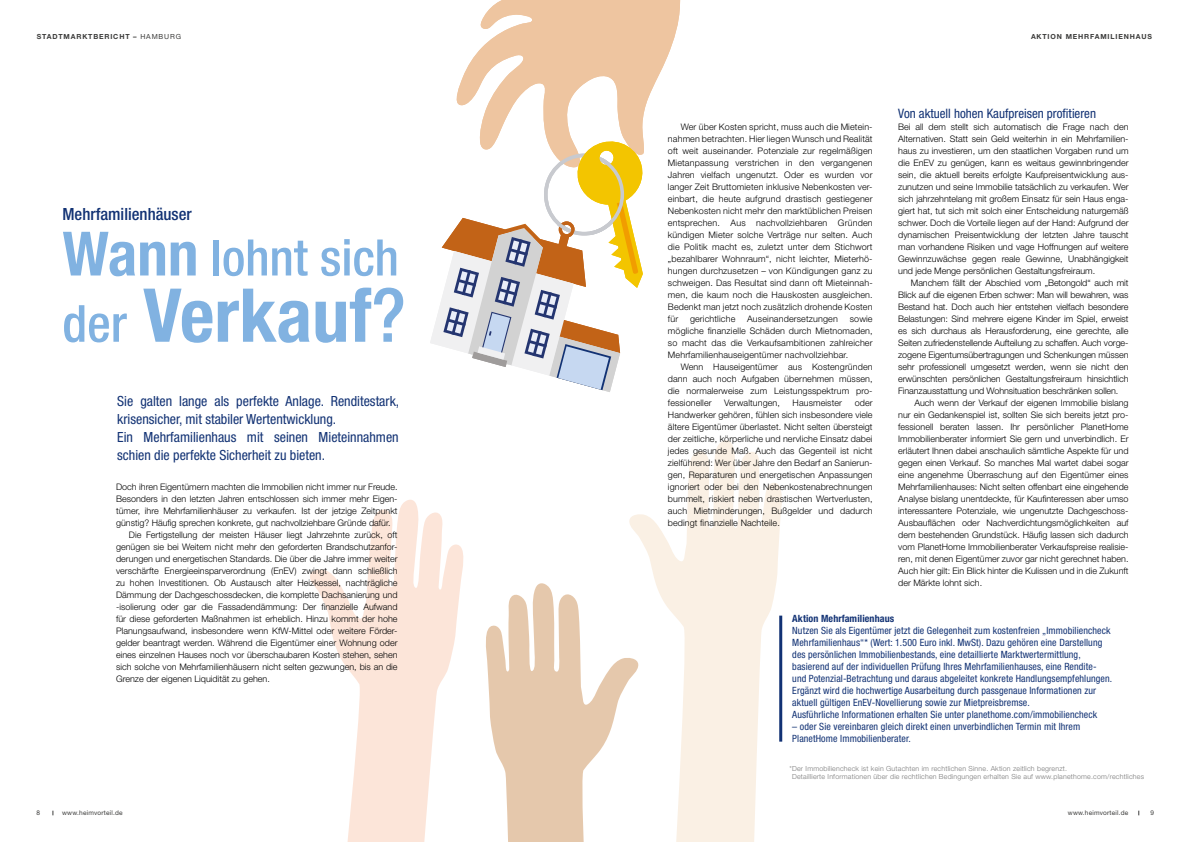
<style>
.page{position:relative;width:1191px;height:842px;background:#fff}
.page>*{position:absolute;margin:0;border:0;box-sizing:border-box;transform-origin:0 0}
.t1{font:700 condensed 74.4px "Helvetica Neue LT Std";color:#81b2e1}
.t2{font:500 condensed 50.4px "Helvetica Neue LT Std";color:#81b2e1}
.t3{font:500 condensed 16.8px "Helvetica Neue LT Std";color:#123274}
.t4{font:condensed 14px/18px "Helvetica Neue LT Std";color:#123274}
.t5{font:condensed 13px "Helvetica Neue LT Std";color:#123274}
.t6{font:condensed 10px/12px "Helvetica Neue LT Std";letter-spacing:.01em;color:#123274}
.t7{font:700 condensed 10px "Helvetica Neue LT Std";letter-spacing:.01em;color:#123274}
.t8{font:300 9px/12px "Helvetica Neue LT Std";color:#000;text-align:justify}
.t9{font:300 7px/8.4px "Helvetica Neue LT Std";letter-spacing:.03em;color:#797979}
.t10{font:700 7px "Helvetica Neue LT Std";letter-spacing:.12em;color:#3c3c3b}
.t11{font:6.5px "Helvetica Neue LT Std";letter-spacing:.03em;color:#3c3c3b}
.s1{font-weight:400}
.s2{font-weight:700;font-size:61.2px}
.s3{font-weight:500;font-size:51.2px}
.s4{font-weight:500}
</style>
<div class="page">
<svg style="left:486px;top:583px;width:143px;height:259px"></svg>
<svg style="left:629px;top:440px;width:153px;height:402px;fill:#faf0e4"></svg>
<svg style="left:310px;top:500px;width:153px;height:342px;fill:#fce5d9"></svg>
<svg style="left:430px;top:0;width:251px;height:392px"></svg>
<hr style="left:779px;top:616px;width:3px;height:126px;background:#123274">
<p class="t10" style="left:37px;top:32px;width:146px">STADTMARKTBERICHT – <span class="s1">HAMBURG</span></p>
<h3 class="t3" style="left:62px;top:204px;width:131px">Mehrfamilienhäuser</h3>
<h2 class="t2" style="left:62px;top:228px;width:338px"><span class="s2">Wann</span> lohnt sich</h2>
<h1 class="t1" style="left:62px;top:270px;width:345px"><span class="s3">der</span> Verkauf<span class="s4">?</span></h1>
<h3 class="t4" style="left:117px;top:392px;width:283px">Sie galten lange als perfekte Anlage. Renditestark, krisensicher, mit stabiler Wertentwicklung.<br>Ein Mehrfamilienhaus mit seinen Mieteinnahmen schien die perfekte Sicherheit zu bieten.</h3>
<p class="t8" style="left:116px;top:480px;width:283px">Doch ihren Eigentümern machten die Immobilien nicht immer nur Freude.</p>
<p class="t8" style="left:116px;top:492px;width:283px">Besonders in den letzten Jahren entschlossen sich immer mehr Eigen-</p>
<p class="t8" style="left:116px;top:504px;width:283px">tümer, ihre Mehrfamilienhäuser zu verkaufen. Ist der jetzige Zeitpunkt</p>
<p class="t8" style="left:116px;top:516px;width:276px">günstig? Häufig sprechen konkrete, gut nachvollziehbare Gründe dafür.</p>
<p class="t8" style="left:129px;top:528px;width:270px">Die Fertigstellung der meisten Häuser liegt Jahrzehnte zurück, oft</p>
<p class="t8" style="left:116px;top:540px;width:283px">genügen sie bei Weitem nicht mehr den geforderten Brandschutzanfor-</p>
<p class="t8" style="left:116px;top:552px;width:283px">derungen und energetischen Standards. Die über die Jahre immer weiter</p>
<p class="t8" style="left:116px;top:564px;width:283px">verschärfte Energieeinsparverordnung (EnEV) zwingt dann schließlich</p>
<p class="t8" style="left:116px;top:576px;width:283px">zu hohen Investitionen. Ob Austausch alter Heizkessel, nachträgliche</p>
<p class="t8" style="left:116px;top:588px;width:283px">Dämmung der Dachgeschossdecken, die komplette Dachsanierung und</p>
<p class="t8" style="left:116px;top:600px;width:283px">-isolierung oder gar die Fassadendämmung: Der finanzielle Aufwand</p>
<p class="t8" style="left:116px;top:612px;width:283px">für diese geforderten Maßnahmen ist erheblich. Hinzu kommt der hohe</p>
<p class="t8" style="left:116px;top:624px;width:283px">Planungsaufwand, insbesondere wenn KfW-Mittel oder weitere Förder-</p>
<p class="t8" style="left:116px;top:636px;width:283px">gelder beantragt werden. Während die Eigentümer einer Wohnung oder</p>
<p class="t8" style="left:116px;top:648px;width:283px">eines einzelnen Hauses noch vor überschaubaren Kosten stehen, sehen</p>
<p class="t8" style="left:116px;top:660px;width:283px">sich solche von Mehrfamilienhäusern nicht selten gezwungen, bis an die</p>
<p class="t8" style="left:116px;top:672px;width:155px">Grenze der eigenen Liquidität zu gehen.</p>
<p class="t10" style="left:1031px;top:32px;width:123px">AKTION MEHRFAMILIENHAUS</p>
<p class="t8" style="left:668px;top:120px;width:206px;text-indent:13px">Wer über Kosten spricht, muss auch die Mietein&shy;nahmen betrachten. Hier liegen Wunsch und Realität oft weit auseinander. Potenziale zur regelmäßigen Mietanpassung verstrichen in den vergangenen Jahren vielfach ungenutzt. Oder es wurden vor langer Zeit Bruttomieten inklusive Nebenkosten ver&shy;einbart, die heute aufgrund drastisch gestiegener Nebenkosten nicht mehr den marktüblichen Preisen entsprechen. Aus nachvollziehbaren Gründen kündigen Mieter solche Verträge nur selten. Auch die Politik macht es, zuletzt unter dem Stichwort „bezahlbarer Wohnraum“, nicht leichter, Mieterhö&shy;hungen durchzusetzen – von Kündigungen ganz zu schweigen. Das Resultat sind dann oft Mieteinnah&shy;men, die kaum noch die Hauskosten ausgleichen.<br>Bedenkt man jetzt noch zusätzlich drohende Kosten für</p>
<p class="t8" style="left:668px;top:312px;width:206px;text-indent:182px">sowie mögliche finanzielle Schäden durch Mietnomaden, so macht das die Verkaufsambitionen zahlreicher Mehrfamilienhauseigentümer nachvollziehbar.</p>
<p class="t8" style="left:668px;top:360px;width:206px;text-indent:13px">Wenn Hauseigentümer aus Kostengründen dann auch noch Aufgaben übernehmen müssen, die normalerweise zum Leistungsspektrum pro&shy;fessioneller</p>
<p class="t8" style="left:690px;top:312px;width:47px">gerichtliche</p>
<p class="t8" style="left:747px;top:312px;width:92px">Auseinandersetzungen</p>
<p class="t8" style="left:668px;top:396px;width:206px;text-indent:187px">oder Handwerker gehören, fühlen sich insbesondere viele ältere Eigentümer überlastet. Nicht selten übersteigt der zeitliche, körperliche und nervliche Einsatz dabei jedes gesunde Maß. Auch das Gegenteil ist nicht zielführend: Wer über Jahre den Bedarf an Sanierun&shy;gen, Reparaturen und energetischen Anpassungen ignoriert oder bei den Nebenkostenabrechnungen bummelt, riskiert neben drastischen Wertverlusten, auch Mietminderungen, Bußgelder und dadurch bedingt finanzielle Nachteile.</p>
<p class="t8" style="left:724px;top:396px;width:57px">Verwaltungen,</p>
<p class="t8" style="left:792px;top:396px;width:51px">Hausmeister</p>
<h3 class="t5" style="left:898px;top:105px;width:199px">Von aktuell hohen Kaufpreisen profitieren</h3>
<p class="t8" style="left:898px;top:120px;width:232px">Bei all dem stellt sich automatisch die Frage nach den Alternativen. Statt sein Geld weiterhin in ein Mehrfamilien&shy;haus zu investieren, um den staatlichen Vorgaben rund um die EnEV zu genügen, kann es weitaus gewinnbringender sein, die aktuell bereits erfolgte Kaufpreisentwicklung aus&shy;zunutzen und seine Immobilie tatsächlich zu verkaufen. Wer sich jahrzehntelang mit großem Einsatz für sein Haus enga&shy;giert hat, tut sich mit solch einer Entscheidung naturgemäß schwer. Doch die Vorteile liegen auf der Hand: Aufgrund der dynamischen Preisentwicklung der letzten Jahre tauscht man vorhandene Risiken und vage Hoffnungen auf weitere Gewinnzuwächse gegen reale Gewinne, Unabhängigkeit und jede Menge persönlichen Gestaltungsfreiraum.</p>
<p class="t8" style="left:898px;top:276px;width:232px;text-indent:13px">Manchem fällt der Abschied vom „Betongold“ auch mit Blick auf die eigenen Erben schwer: Man will bewahren, was Bestand hat. Doch auch hier entstehen vielfach besondere Belastungen: Sind mehrere eigene Kinder im Spiel, erweist es sich durchaus als Herausforderung, eine gerechte, alle Seiten zufriedenstellende Aufteilung zu schaffen. Auch vorge&shy;zogene Eigentumsübertragungen und Schenkungen müssen sehr professionell umgesetzt werden, wenn sie nicht den erwünschten persönlichen Gestaltungsfreiraum hinsichtlich Finanzausstattung und Wohnsituation beschränken sollen.</p>
<p class="t8" style="left:898px;top:396px;width:232px;text-indent:16px">Auch wenn der Verkauf der eigenen Immobilie bislang nur ein Gedankenspiel ist, sollten Sie sich bereits jetzt pro&shy;fessionell beraten lassen. Ihr persönlicher PlanetHome Immobilienberater informiert Sie gern und unverbindlich. Er erläutert Ihnen dabei anschaulich sämtliche Aspekte für und gegen einen Verkauf. So manches Mal wartet dabei sogar eine angenehme Überraschung auf den Eigentümer eines Mehrfamilienhauses: Nicht selten offenbart eine eingehende Analyse bislang unentdeckte, für Kaufinteressen aber umso interessantere Potenziale, wie ungenutzte Dachgeschoss-Ausbauflächen oder Nachverdichtungsmöglichkeiten auf dem bestehenden Grundstück. Häufig lassen sich dadurch vom PlanetHome Immobilienberater Verkaufspreise realisie&shy;ren, mit denen Eigentümer zuvor gar nicht gerechnet haben.<br>Auch hier gilt: Ein Blick hinter die Kulissen und in die Zukunft der Märkte lohnt sich.</p>
<p class="t7" style="left:792px;top:612px;width:103px">Aktion Mehrfamilienhaus</p>
<p class="t6" style="left:792px;top:624px;width:321px">Nutzen Sie als Eigentümer jetzt die Gelegenheit zum kostenfreien „Immobiliencheck Mehrfamilienhaus“* (Wert: 1.500 Euro inkl. MwSt). Dazu gehören eine Darstellung des persönlichen Immobilienbestands, eine detaillierte Marktwertermittlung, basierend auf der individuellen Prüfung Ihres Mehrfamilienhauses, eine Rendite&shy;und Potenzial-Betrachtung und daraus abgeleitet konkrete Handlungsempfehlungen.<br>Ergänzt wird die hochwertige Ausarbeitung durch passgenaue Informationen zur aktuell gültigen EnEV-Novellierung sowie zur Mietpreisbremse.<br>Ausführliche Informationen erhalten Sie unter planethome.com/immobiliencheck</p>
<p class="t6" style="left:792px;top:720px;width:289px">– oder Sie vereinbaren gleich direkt einen unverbindlichen Termin mit Ihrem<br>PlanetHome Immobilienberater.</p>
<p class="t9" style="left:792px;top:764px;width:353px;text-indent:-3px">*Der Immobiliencheck ist kein Gutachten im rechtlichen Sinne. Aktion zeitlich begrenzt.<br>Detaillierte Informationen über die rechtlichen Bedingungen erhalten Sie auf www.planethome.com/rechtliches</p>
<p class="t11" style="left:36px;top:809px;width:5px">8</p>
<p class="t11" style="left:62px;top:809px;width:62px">www.heimvorteil.de</p>
<p class="t11" style="left:1068px;top:809px;width:62px">www.heimvorteil.de</p>
<p class="t11" style="left:1150px;top:809px;width:5px">9</p>
</div>
